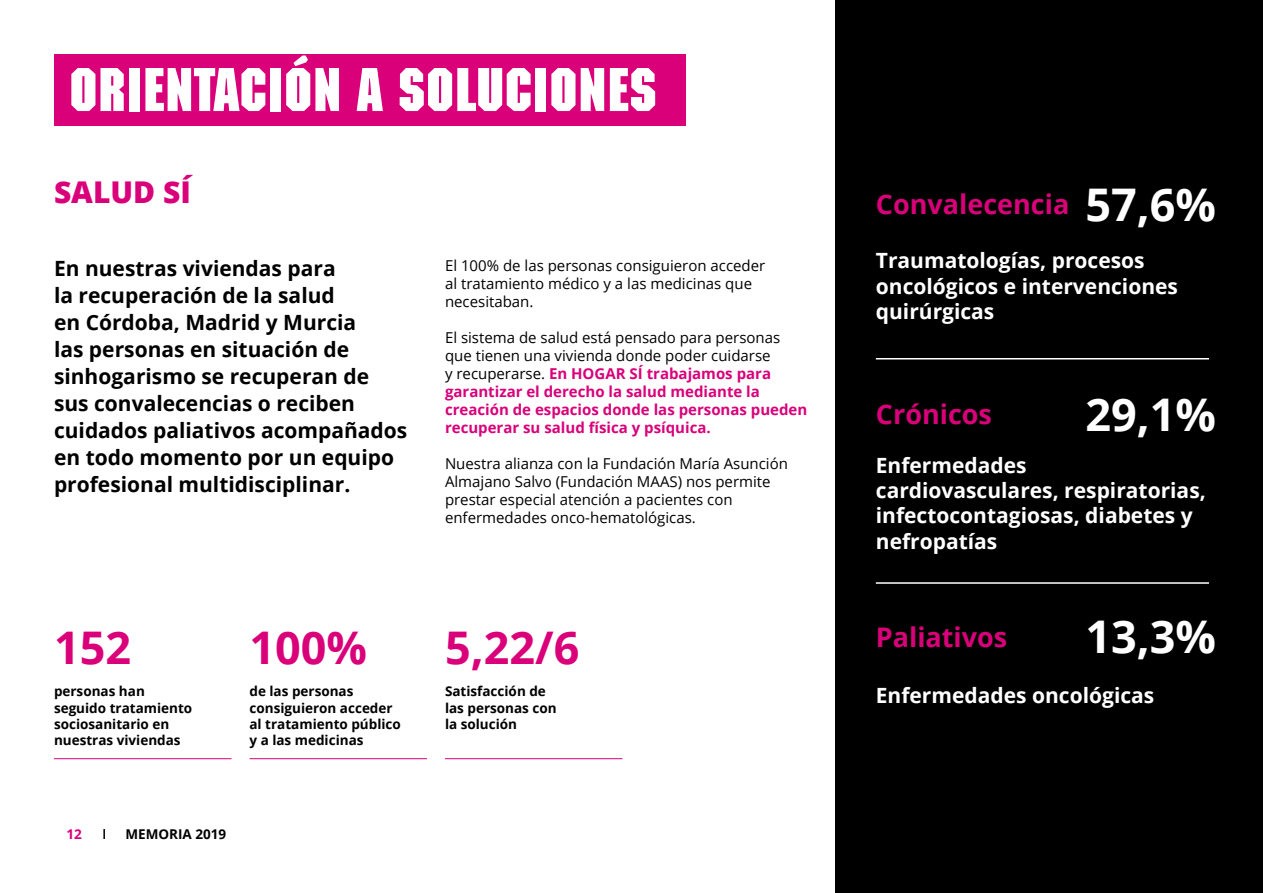
<style>
.page{position:relative;width:1263px;height:893px;background:#fff}
.page>*{position:absolute;margin:0;border:0;box-sizing:border-box;transform-origin:0 0}
.t1{font:700 60px "Machine Std";color:#fff}
.t2{font:700 45px "Open Sans";color:#fff}
.t3{font:700 45px "Open Sans";color:#d9007a}
.t4{font:800 30px "Open Sans";color:#d9007a}
.t5{font:700 27px "Open Sans";color:#d9007a}
.t6{font:700 21px/27px "Open Sans";color:#000}
.t7{font:700 21px/25.2px "Open Sans";color:#fff}
.t8{font:15px/18px "Open Sans";color:#000}
.t9{font:700 15px/18px "Open Sans";color:#d9007a}
.t10{font:700 13.5px/16.2px "Open Sans";color:#000}
.t11{font:700 13.5px "Open Sans";color:#d9007a}
.s1{font-weight:400;color:#000}
</style>
<div class="page">
<svg style="left:103px;top:829px;width:2px;height:10px"></svg>
<div style="left:835px;top:0;width:428px;height:893px;background:#000"></div>
<div style="left:54px;top:54px;width:631px;height:71px;background:#d9007a"></div>
<hr style="left:54px;top:758px;width:177px;height:1px;background:#d9007a">
<hr style="left:249px;top:758px;width:178px;height:1px;background:#d9007a">
<hr style="left:445px;top:758px;width:177px;height:1px;background:#d9007a">
<hr style="left:876px;top:358px;width:333px;height:1px;background:#fff">
<hr style="left:876px;top:582px;width:333px;height:2px;background:#fff">
<p class="t1" style="left:69px;top:54px;width:590px">ORIENTACIÓN A SOLUCIONES</p>
<p class="t4" style="left:54px;top:169px;width:138px">SALUD SÍ</p>
<p class="t6" style="left:54px;top:254px;width:355px">En nuestras viviendas para<br>la recuperación de la salud<br>en Córdoba, Madrid y Murcia<br>las personas en situación de sinhogarismo se recuperan de sus convalecencias o reciben cuidados paliativos acompañados en todo momento por un equipo profesional multidisciplinar.</p>
<p class="t8" style="left:445px;top:256px;width:322px">El 100% de las personas consiguieron acceder al tratamiento médico y a las medicinas que necesitaban.</p>
<p class="t9" style="left:445px;top:328px;width:364px"><span class="s1">El sistema de salud está pensado para personas que tienen una vivienda donde poder cuidarse<br>y recuperarse.</span> En HOGAR SÍ trabajamos para garantizar el derecho la salud mediante la creación de espacios donde las personas pueden recuperar su salud física y psíquica.</p>
<p class="t8" style="left:445px;top:454px;width:344px">Nuestra alianza con la Fundación María Asunción Almajano Salvo (Fundación MAAS) nos permite prestar especial atención a pacientes con enfermedades onco-hematológicas.</p>
<p class="t3" style="left:54px;top:616px;width:79px">152</p>
<p class="t3" style="left:249px;top:616px;width:119px">100%</p>
<p class="t3" style="left:445px;top:616px;width:136px">5,22/6</p>
<p class="t10" style="left:54px;top:683px;width:140px">personas han seguido tratamiento sociosanitario en nuestras viviendas</p>
<p class="t10" style="left:249px;top:683px;width:145px">de las personas consiguieron acceder</p>
<p class="t10" style="left:445px;top:683px;width:102px">Satisfacción de</p>
<p class="t10" style="left:445px;top:699px;width:113px">las personas con</p>
<p class="t10" style="left:445px;top:715px;width:74px">la solución</p>
<p class="t10" style="left:249px;top:715px;width:153px">al tratamiento público y a las medicinas</p>
<p class="t11" style="left:67px;top:824px;width:17px">12</p>
<p class="t10" style="left:125px;top:826px;width:102px">MEMORIA 2019</p>
<p class="t5" style="left:876px;top:185px;width:195px">Convalecencia</p>
<p class="t2" style="left:1085px;top:173px;width:132px">57,6%</p>
<p class="t7" style="left:876px;top:248px;width:304px">Traumatologías, procesos oncológicos e intervenciones quirúrgicas</p>
<p class="t5" style="left:876px;top:395px;width:118px">Crónicos</p>
<p class="t2" style="left:1085px;top:383px;width:132px">29,1%</p>
<p class="t7" style="left:876px;top:452px;width:331px">Enfermedades cardiovasculares, respiratorias, infectocontagiosas, diabetes y nefropatías</p>
<p class="t5" style="left:876px;top:618px;width:133px">Paliativos</p>
<p class="t2" style="left:1085px;top:605px;width:132px">13,3%</p>
<p class="t7" style="left:876px;top:682px;width:280px">Enfermedades oncológicas</p>
</div>
